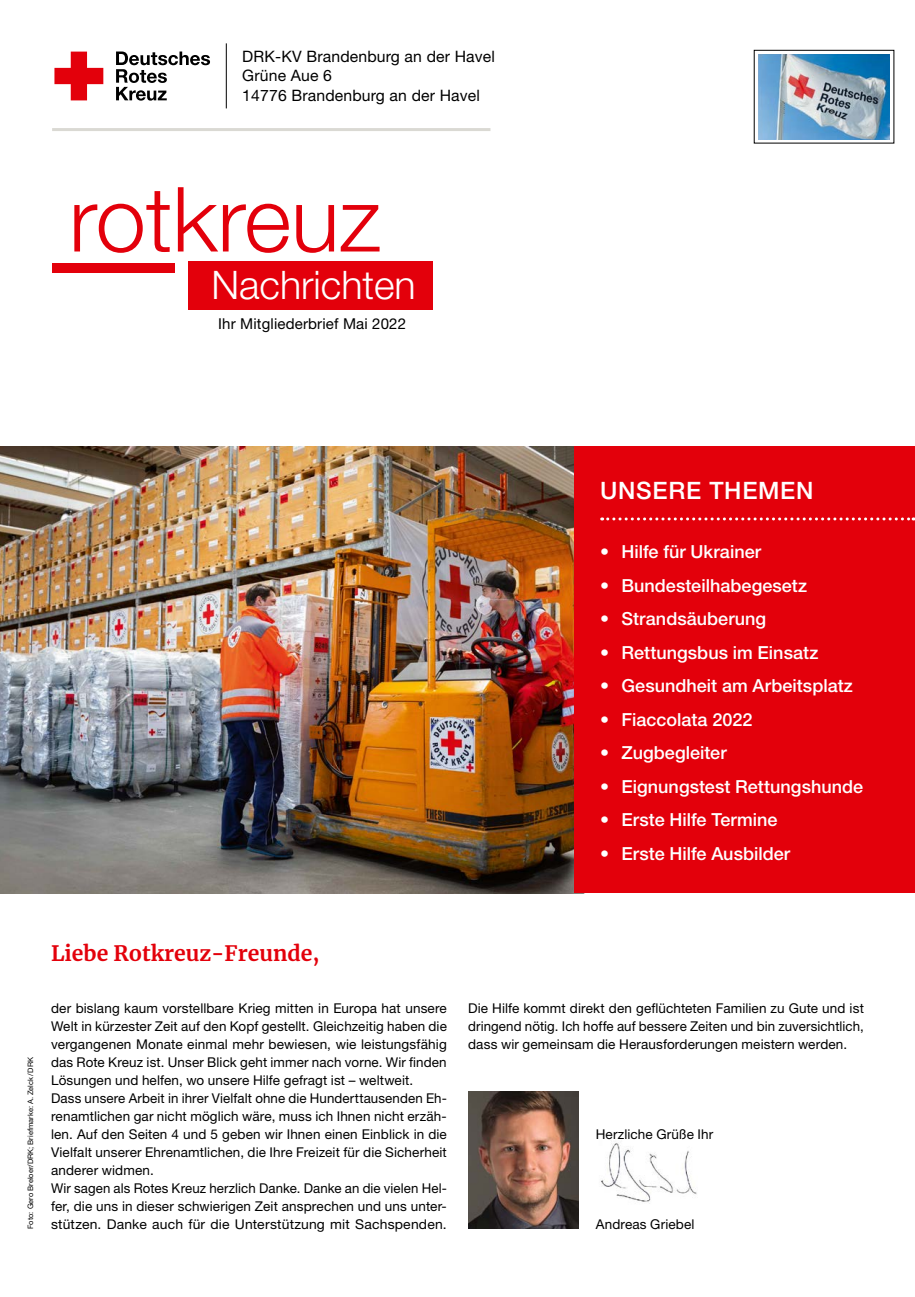
<style>
.page{position:relative;width:915px;height:1297px;background:#fff}
.page>*{position:absolute;margin:0;border:0;box-sizing:border-box;transform-origin:0 0}
.t1{font:300 90px "Helvetica Neue LT Std";color:#e3000b}
.t2{font:300 39.3px "Helvetica Neue LT Pro";color:#fff}
.t3{font:500 24px "Helvetica Neue LT Pro";letter-spacing:.03em;color:#fff}
.t4{font:700 21px "Merriweather";color:#e3000b}
.t5{font:500 18px "Helvetica Neue LT Pro";color:#fff}
.t6{font:15.75px "Helvetica Neue LT Pro";letter-spacing:.01em;color:#000}
.t7{font:15px "Helvetica Neue LT Pro";letter-spacing:.01em;color:#000}
.MGB_Copy{font:13.5px/18px "Helvetica Neue LT Pro";letter-spacing:.01em;color:#000;text-align:justify}
.MGB_Fotocredits{font:7.5px "Helvetica Neue LT Pro";color:#000}
</style>
<div class="page">
<img style="left:0;top:446px;width:574px;height:447px">
<img style="left:601px;top:1143px;width:96px;height:59px">
<div style="left:574px;top:446px;width:340px;height:447px;background:#e3000b"></div>
<svg style="left:54px;top:52px;width:49px;height:48px"></svg>
<svg style="left:116px;top:52px;width:94px;height:49px"></svg>
<hr style="left:52px;top:128px;width:438px;height:3px;background:#dad9d3">
<hr style="left:226px;top:43px;width:1px;height:65px;background:#000">
<div style="left:188px;top:261px;width:244px;height:49px;background:#e3000b"></div>
<div style="left:52px;top:263px;width:122px;height:9px;background:#e3000b"></div>
<img style="left:468px;top:1091px;width:110px;height:138px">
<div style="left:753px;top:50px;width:140px;height:93px;border:1px solid #000"></div>
<svg style="left:601px;top:517px;width:312px;height:3px"></svg>
<img style="left:758px;top:54px;width:131px;height:85px">
<p class="t6" style="left:242px;top:47px;width:254px">DRK-KV Brandenburg an der Havel</p>
<p class="t6" style="left:242px;top:66px;width:91px">Grüne Aue 6</p>
<p class="t6" style="left:242px;top:85px;width:239px">14776 Brandenburg an der Havel</p>
<p class="t1" style="left:69px;top:164px;width:313px">rotkreuz</p>
<p class="t2" style="left:211px;top:261px;width:206px">Nachrichten</p>
<p class="t7" style="left:218px;top:314px;width:189px">Ihr Mitgliederbrief Mai 2022</p>
<p class="t3" style="left:600px;top:476px;width:215px">UNSERE THEMEN</p>
<p class="t5" style="left:600px;top:541px;width:162px">• Hilfe für Ukrainer</p>
<p class="t5" style="left:600px;top:574px;width:208px">• Bundesteilhabegesetz</p>
<p class="t5" style="left:600px;top:608px;width:167px">• Strandsäuberung</p>
<p class="t5" style="left:600px;top:641px;width:219px">• Rettungsbus im Einsatz</p>
<p class="t5" style="left:600px;top:675px;width:254px">• Gesundheit am Arbeitsplatz</p>
<p class="t5" style="left:600px;top:708px;width:154px">• Fiaccolata 2022</p>
<p class="t5" style="left:600px;top:742px;width:128px">• Zugbegleiter</p>
<p class="t5" style="left:600px;top:775px;width:264px">• Eignungstest Rettungshunde</p>
<p class="t5" style="left:600px;top:809px;width:179px">• Erste Hilfe Termine</p>
<p class="t5" style="left:600px;top:842px;width:191px">• Erste Hilfe Ausbilder</p>
<p class="MGB_Fotocredits" style="left:26px;top:1229px;width:173px;rotate:-90deg">Foto: Gero Breloer/DRK; Briefmarke: A. Zelck/DRK</p>
<p class="t4" style="left:51px;top:939px;width:270px">Liebe Rotkreuz-Freunde,</p>
<p class="MGB_Copy" style="left:51px;top:998px;width:397px">der bislang kaum vorstellbare Krieg mitten in Europa hat unsere Welt in kürzester Zeit auf den Kopf gestellt. Gleichzeitig haben die vergangenen Monate einmal mehr bewiesen, wie leistungsfähig das Rote Kreuz ist. Unser Blick geht immer nach vorne. Wir finden Lösungen und helfen, wo unsere Hilfe gefragt ist – weltweit.</p>
<p class="MGB_Copy" style="left:51px;top:1088px;width:397px">Dass unsere Arbeit in ihrer Vielfalt ohne die Hunderttausenden Eh&shy;renamtlichen gar nicht möglich wäre, muss ich Ihnen nicht erzäh&shy;len. Auf den Seiten 4 und 5 geben wir Ihnen einen Einblick in die Vielfalt unserer Ehrenamtlichen, die Ihre Freizeit für die Sicherheit anderer widmen.</p>
<p class="MGB_Copy" style="left:51px;top:1178px;width:397px">Wir sagen als Rotes Kreuz herzlich Danke. Danke an die vielen Hel&shy;fer, die uns in dieser schwierigen Zeit ansprechen und uns unter&shy;stützen. Danke auch für die Unterstützung mit Sachspenden.</p>
<p class="MGB_Copy" style="left:468px;top:998px;width:397px">Die Hilfe kommt direkt den geflüchteten Familien zu Gute und ist dringend nötig. Ich hoffe auf bessere Zeiten und bin zuversichtlich, dass wir gemeinsam die Herausforderungen meistern werden.</p>
<p class="MGB_Copy" style="left:595px;top:1124px;width:119px">Herzliche Grüße Ihr</p>
<p class="MGB_Copy" style="left:595px;top:1214px;width:100px">Andreas Griebel</p>
</div>
